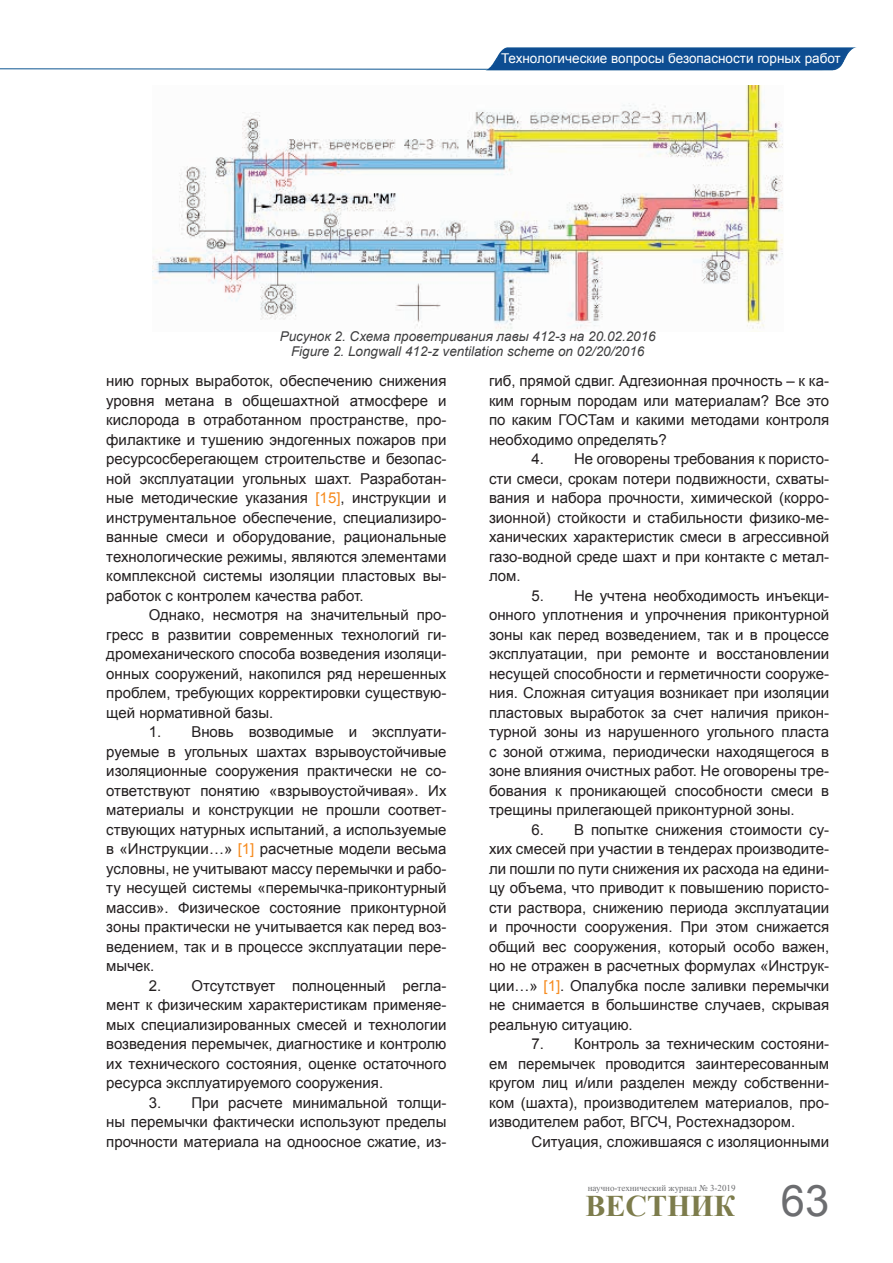
<style>
.page{position:relative;width:893px;height:1263px;background:#fff}
.page>*{position:absolute;margin:0;border:0;box-sizing:border-box;transform-origin:0 0}
.t1{font:43.5px "Arial";color:#6c6d70}
.t2{font:700 30px "Times New Roman";color:#7d7c4c}
.t3{font:15px/19.5px "Arial";color:#231f20;text-align:justify}
.t4{font:italic 13.5px/15px "Arial";color:#3e3e3f;text-align:center}
.t5{font:13.5px "Arial";color:#fff}
.t6{font:9px "Times New Roman";color:#6c6d70}
.s1{color:#f68b1f}
</style>
<div class="page">
<svg style="left:0;top:68px;width:478px;height:2px"></svg>
<img style="left:478px;top:47px;width:379px;height:24px">
<img style="left:152px;top:85px;width:631px;height:246px">
<p class="t5" style="left:501px;top:49px;width:341px">Технологические вопросы безопасности горных работ</p>
<p class="t4" style="left:280px;top:329px;width:378px">Рисунок 2. Схема проветривания лавы 412-з на 20.02.2016<br>Figure 2. Longwall 412-z ventilation scheme on 02/20/2016</p>
<p class="t3" style="left:106px;top:371px;width:342px">нию горных выработок, обеспечению снижения уровня метана в общешахтной атмосфере и кислорода в отработанном пространстве, про&shy;филактике и тушению эндогенных пожаров при ресурсосберегающем строительстве и безопас&shy;ной эксплуатации угольных шахт. Разработан&shy;ные методические указания <span class="s1">[15]</span>, инструкции и инструментальное обеспечение, специализиро&shy;ванные смеси и оборудование, рациональные технологические режимы, являются элементами комплексной системы изоляции пластовых вы&shy;работок с контролем качества работ.</p>
<p class="t3" style="left:106px;top:605px;width:342px;text-indent:43px">Однако, несмотря на значительный про&shy;гресс в развитии современных технологий ги&shy;дромеханического способа возведения изоляци&shy;онных сооружений, накопился ряд нерешенных проблем, требующих корректировки существую&shy;щей нормативной базы.</p>
<p class="t3" style="left:106px;top:722px;width:342px;text-indent:43px">1. Вновь возводимые и эксплуати&shy;руемые в угольных шахтах взрывоустойчивые изоляционные сооружения практически не со&shy;ответствуют понятию «взрывоустойчивая». Их материалы и конструкции не прошли соответ&shy;ствующих натурных испытаний, а используемые в «Инструкции…» <span class="s1">[1]</span> расчетные модели весьма условны, не учитывают массу перемычки и рабо&shy;ту несущей системы «перемычка-приконтурный массив». Физическое состояние приконтурной зоны практически не учитывается как перед воз&shy;ведением, так и в процессе эксплуатации пере&shy;мычек.</p>
<p class="t3" style="left:106px;top:976px;width:342px;text-indent:43px">2. Отсутствует полноценный регла&shy;мент к физическим характеристикам применяе&shy;мых специализированных смесей и технологии возведения перемычек, диагностике и контролю их технического состояния, оценке остаточного ресурса эксплуатируемого сооружения.</p>
<p class="t3" style="left:106px;top:1093px;width:342px;text-indent:43px">3. При расчете минимальной толщи&shy;ны перемычки фактически используют пределы прочности материала на одноосное сжатие, из-</p>
<p class="t3" style="left:489px;top:371px;width:342px">гиб, прямой сдвиг. Адгезионная прочность – к ка&shy;ким горным породам или материалам? Все это по каким ГОСТам и какими методами контроля необходимо определять?</p>
<p class="t3" style="left:489px;top:449px;width:342px;text-indent:43px">4. Не оговорены требования к пористо&shy;сти смеси, срокам потери подвижности, схваты&shy;вания и набора прочности, химической (корро&shy;зионной) стойкости и стабильности физико-ме&shy;ханических характеристик смеси в агрессивной газо-водной среде шахт и при контакте с метал&shy;лом.</p>
<p class="t3" style="left:489px;top:586px;width:342px;text-indent:43px">5. Не учтена необходимость инъекци&shy;онного уплотнения и упрочнения приконтурной зоны как перед возведением, так и в процессе эксплуатации, при ремонте и восстановлении несущей способности и герметичности сооруже&shy;ния. Сложная ситуация возникает при изоляции пластовых выработок за счет наличия прикон&shy;турной зоны из нарушенного угольного пласта с зоной отжима, периодически находящегося в зоне влияния очистных работ. Не оговорены тре&shy;бования к проникающей способности смеси в трещины прилегающей приконтурной зоны.</p>
<p class="t3" style="left:489px;top:820px;width:342px;text-indent:43px">6. В попытке снижения стоимости су&shy;хих смесей при участии в тендерах производите&shy;ли пошли по пути снижения их расхода на едини&shy;цу объема, что приводит к повышению пористо&shy;сти раствора, снижению периода эксплуатации и прочности сооружения. При этом снижается общий вес сооружения, который особо важен, но не отражен в расчетных формулах «Инструк&shy;ции…» <span class="s1">[1]</span>. Опалубка после заливки перемычки не снимается в большинстве случаев, скрывая реальную ситуацию.</p>
<p class="t3" style="left:489px;top:1034px;width:342px;text-indent:43px">7. Контроль за техническим состояни&shy;ем перемычек проводится заинтересованным кругом лиц и/или разделен между собственни&shy;ком (шахта), производителем материалов, про&shy;изводителем работ, ВГСЧ, Ростехнадзором.</p>
<p class="t3" style="left:532px;top:1132px;width:299px">Ситуация, сложившаяся с изоляционными</p>
<p class="t6" style="left:588px;top:1181px;width:149px">научно-технический журнал № 3-2019</p>
<h2 class="t2" style="left:585px;top:1185px;width:152px">ВЕСТНИК</h2>
<h1 class="t1" style="left:781px;top:1172px;width:50px">63</h1>
</div>
